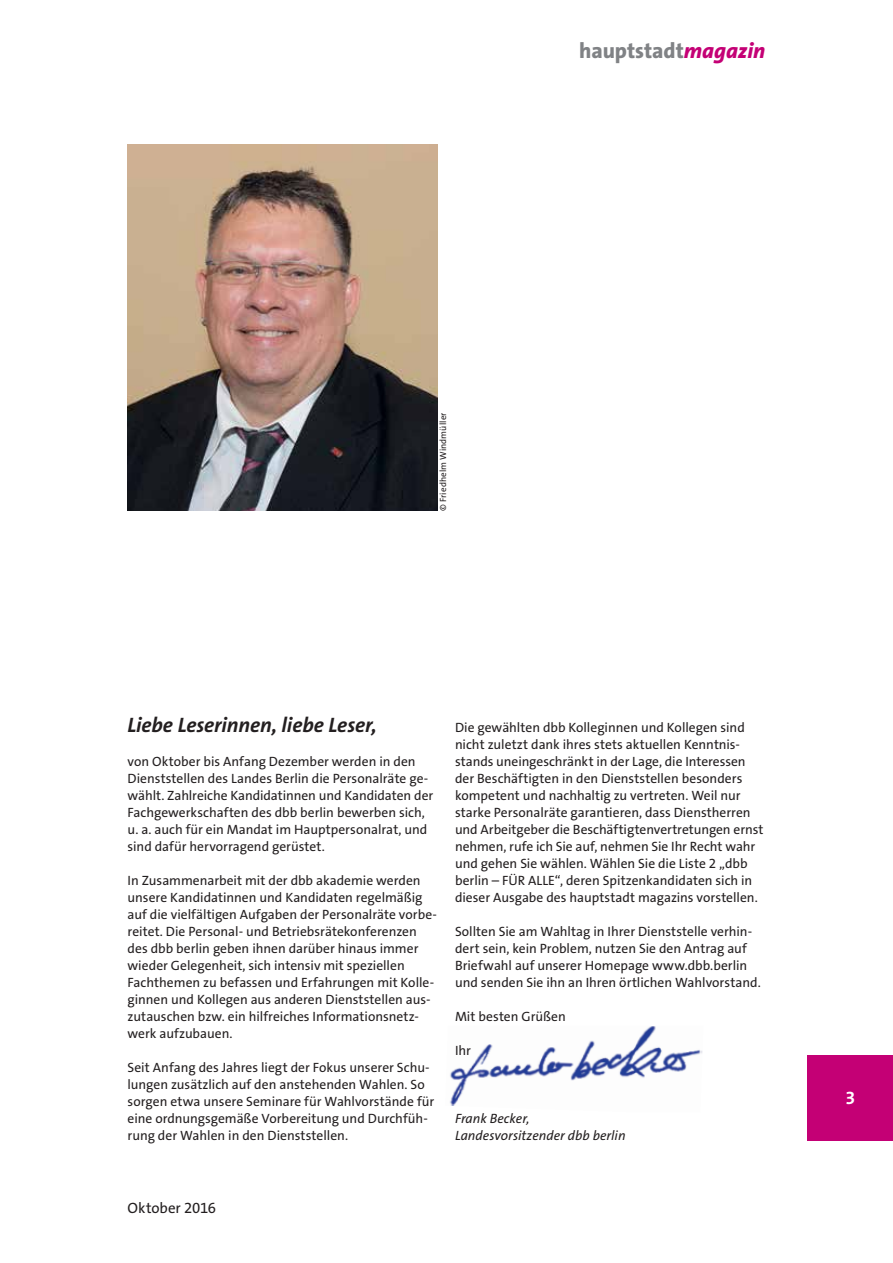
<style>
.page{position:relative;width:893px;height:1263px;background:#fff}
.page>*{position:absolute;margin:0;border:0;box-sizing:border-box;transform-origin:0 0}
.t1{font:800 21.75px "The Sans Os F";letter-spacing:-.005em;color:#808285}
.t2{font:italic 700 21px "The Sans Os F";letter-spacing:-.005em;color:#231f20}
.t3{font:700 18px "The Sans Os F";color:#fff}
.t4{font:15px "The Sans Os F";letter-spacing:-.005em;color:#231f20}
.t5{font:13.5px/17px "The Sans Os F";color:#231f20}
.t6{font:italic 13.5px/17px "The Sans Os F";color:#231f20}
.t7{font:9px "The Sans Os F";letter-spacing:.015em;color:#231f20}
.s1{font-style:italic;color:#c40075}
</style>
<div class="page">
<img style="left:128px;top:145px;width:309px;height:366px">
<img style="left:450px;top:1026px;width:253px;height:80px">
<div style="left:808px;top:1056px;width:85px;height:85px;background:#c40075"></div>
<h1 class="t1" style="left:579px;top:37px;width:188px">hauptstadt<span class="s1">magazin</span></h1>
<p class="t7" style="left:437px;top:511px;width:100px;rotate:-90deg">© Friedhelm Windmüller</p>
<h2 class="t2" style="left:128px;top:711px;width:251px">Liebe Leserinnen, liebe Leser,</h2>
<p class="t5" style="left:128px;top:753px;width:307px">von Oktober bis Anfang Dezember werden in den Dienststellen des Landes Berlin die Personalräte ge&shy;wählt. Zahlreiche Kandidatinnen und Kandidaten der Fachgewerkschaften des dbb berlin bewerben sich, u. a. auch für ein Mandat im Hauptpersonalrat, und sind dafür hervorragend gerüstet.</p>
<p class="t5" style="left:128px;top:872px;width:311px">In Zusammenarbeit mit der dbb akademie werden unsere Kandidatinnen und Kandidaten regelmäßig auf die vielfältigen Aufgaben der Personalräte vorbe&shy;reitet. Die Personal- und Betriebsrätekonferenzen des dbb berlin geben ihnen darüber hinaus immer wieder Gelegenheit, sich intensiv mit speziellen Fachthemen zu befassen und Erfahrungen mit Kolle&shy;ginnen und Kollegen aus anderen Dienststellen aus&shy;zutauschen bzw. ein hilfreiches Informationsnetz&shy;werk aufzubauen.</p>
<p class="t5" style="left:128px;top:1059px;width:308px">Seit Anfang des Jahres liegt der Fokus unserer Schu&shy;lungen zusätzlich auf den anstehenden Wahlen. So sorgen etwa unsere Seminare für Wahlvorstände für eine ordnungsgemäße Vorbereitung und Durchfüh&shy;rung der Wahlen in den Dienststellen.</p>
<p class="t5" style="left:455px;top:719px;width:310px">Die gewählten dbb Kolleginnen und Kollegen sind nicht zuletzt dank ihres stets aktuellen Kenntnis&shy;stands uneingeschränkt in der Lage, die Interessen der Beschäftigten in den Dienststellen besonders kompetent und nachhaltig zu vertreten. Weil nur starke Personalräte garantieren, dass Dienstherren und Arbeitgeber die Beschäftigtenvertretungen ernst nehmen, rufe ich Sie auf, nehmen Sie Ihr Recht wahr und gehen Sie wählen. Wählen Sie die Liste 2 „dbb berlin – FÜR ALLE“, deren Spitzenkandidaten sich in dieser Ausgabe des hauptstadt magazins vorstellen.</p>
<p class="t5" style="left:455px;top:923px;width:307px">Sollten Sie am Wahltag in Ihrer Dienststelle verhin&shy;dert sein, kein Problem, nutzen Sie den Antrag auf Briefwahl auf unserer Homepage www.dbb.berlin und senden Sie ihn an Ihren örtlichen Wahlvorstand.</p>
<p class="t5" style="left:455px;top:1008px;width:112px">Mit besten Grüßen</p>
<p class="t5" style="left:455px;top:1042px;width:17px">Ihr</p>
<p class="t6" style="left:455px;top:1110px;width:172px">Frank Becker,<br>Landesvorsitzender dbb berlin</p>
<p class="t4" style="left:128px;top:1198px;width:90px">Oktober 2016</p>
<h3 class="t3" style="left:845px;top:1087px;width:11px">3</h3>
</div>
